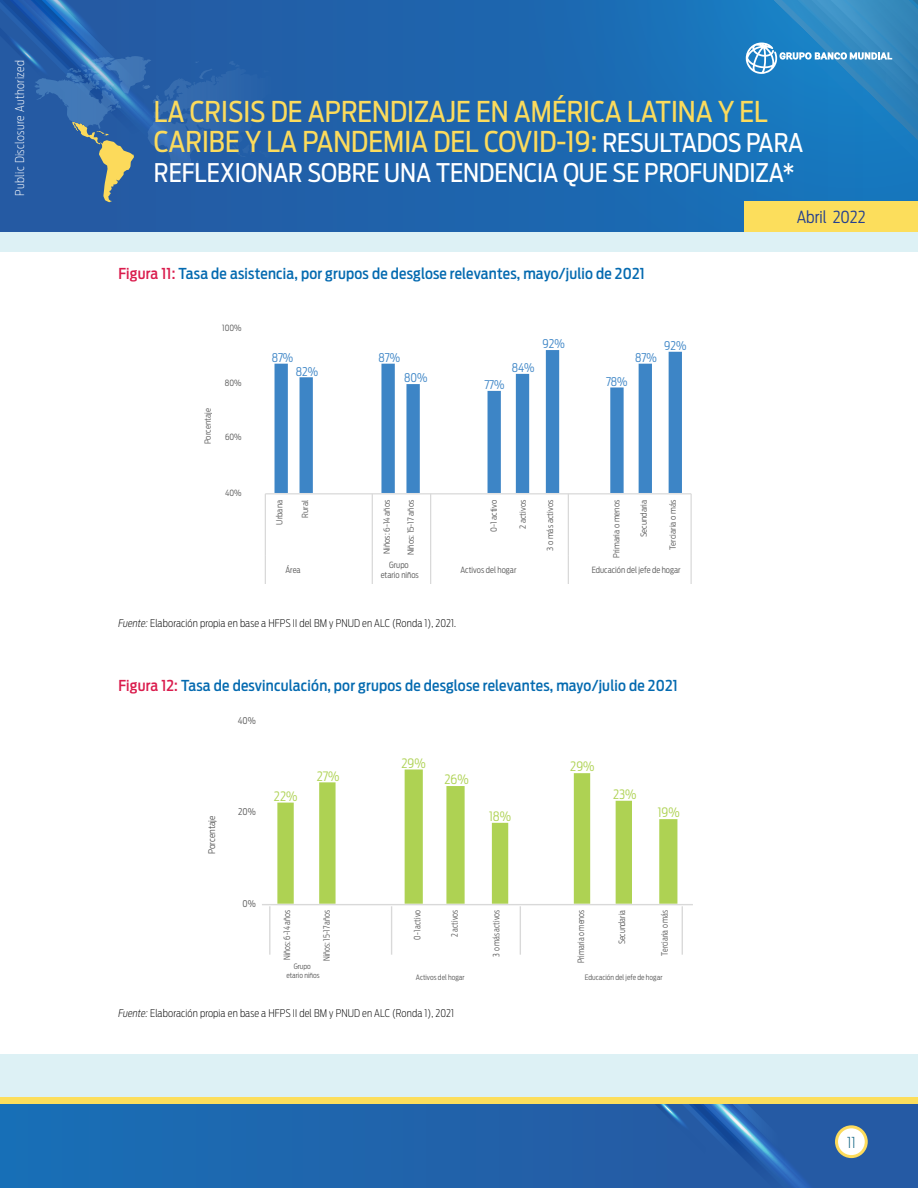
<style>
.page{position:relative;width:918px;height:1188px;background:#fff}
.page>*{position:absolute;margin:0;border:0;box-sizing:border-box;transform-origin:0 0}
.t1{font:28.5px/30px "Antenna Cond";color:#fcdb5c}
.t2{font:25.5px "Antenna Cond";color:#fff}
.t3{font:300 16.5px "Antenna Cond";color:#25408f}
.t4{font:500 15px "Antenna Cond";letter-spacing:.015em;color:#046ab0}
.t5{font:200 15px "Antenna Cond";color:#005a7c}
.t6{font:300 12.9px "Antenna Cond";color:#aed253}
.t7{font:200 12px "Antenna Cond";letter-spacing:.03em;color:#fff}
.t8{font:300 11.85px "Antenna Cond";color:#3d85c6}
.t9{font:200 10.5px "Antenna Cond";letter-spacing:.01em;color:#000}
.t10{font:300 9.15px "Antenna Cond";color:#595959}
.t11{font:300 8.7px "Antenna Cond";color:#595959;scale:.9 1}
.t12{font:300 8.55px/10.2px "Antenna Cond";color:#595959;text-align:center}
.t13{font:300 8.4px "Antenna Cond";color:#595959}
.t14{font:300 7.35px/8.9px "Antenna Cond";color:#595959;text-align:center}
.s1{font-size:25.5px;color:#fff}
.s2{color:#da1c4d}
.s3{font-style:italic}
</style>
<div class="page">
<div style="left:0;top:1104px;width:918px;height:84px;background:linear-gradient(to bottom,#1e66ae,#1e66ae)"></div>
<div style="left:0;top:0;width:918px;height:233px;background:#2062ab"></div>
<svg style="left:0;top:202px;width:286px;height:31px"></svg>
<svg style="left:507px;top:0;width:237px;height:233px"></svg>
<svg style="left:0;top:0;width:254px;height:202px"></svg>
<div style="left:683px;top:0;width:235px;height:202px;background:#1a72b9"></div>
<div style="left:744px;top:201px;width:174px;height:32px;background:#fcde5c"></div>
<svg style="left:520px;top:1104px;width:350px;height:84px;background:#2c63a8"></svg>
<div style="left:0;top:1097px;width:918px;height:7px;background:#fcde5c"></div>
<svg style="left:702px;top:0;width:216px;height:199px;background:#237fbf"></svg>
<div style="left:0;top:233px;width:918px;height:864px;background:#ddf1f5"></div>
<div style="left:0;top:253px;width:918px;height:801px;background:#fff"></div>
<svg style="left:275px;top:350px;width:407px;height:143px"></svg>
<hr style="left:265px;top:493px;width:426px;height:1px;background:#d9d9d9">
<hr style="left:265px;top:494px;width:1px;height:61px;background:#d9d9d9">
<hr style="left:372px;top:494px;width:1px;height:61px;background:#d9d9d9">
<hr style="left:430px;top:494px;width:1px;height:61px;background:#d9d9d9">
<hr style="left:568px;top:494px;width:1px;height:61px;background:#d9d9d9">
<hr style="left:691px;top:494px;width:1px;height:61px;background:#d9d9d9">
<svg style="left:265px;top:555px;width:1px;height:29px"></svg>
<svg style="left:372px;top:555px;width:1px;height:29px"></svg>
<svg style="left:430px;top:555px;width:1px;height:29px"></svg>
<svg style="left:568px;top:555px;width:1px;height:29px"></svg>
<svg style="left:691px;top:555px;width:1px;height:29px"></svg>
<svg style="left:277px;top:770px;width:400px;height:134px"></svg>
<hr style="left:262px;top:904px;width:431px;height:1px;background:#d9d9d9">
<hr style="left:269px;top:906px;width:2px;height:49px;background:#d9d9d9">
<hr style="left:391px;top:906px;width:1px;height:49px;background:#d9d9d9">
<hr style="left:520px;top:906px;width:1px;height:49px;background:#d9d9d9">
<hr style="left:682px;top:906px;width:1px;height:49px;background:#d9d9d9">
<p class="t7" style="left:13px;top:196px;width:137px;rotate:-90deg">Public Disclosure Authorized</p>
<h1 class="t1" style="left:154px;top:97px;width:651px">LA CRISIS DE APRENDIZAJE EN AMÉRICA LATINA Y EL<br>CARIBE Y LA PANDEMIA DEL COVID-19: <span class="s1">RESULTADOS PARA</span></h1>
<h2 class="t2" style="left:154px;top:157px;width:642px">REFLEXIONAR SOBRE UNA TENDENCIA QUE SE PROFUNDIZA*</h2>
<p class="t3" style="left:797px;top:207px;width:70px">Abril 2022</p>
<p class="t4" style="left:118px;top:264px;width:528px"><span class="s2">Figura 11:</span> Tasa de asistencia, por grupos de desglose relevantes, mayo/julio de 2021</p>
<p class="t12" style="left:222px;top:323px;width:21px">100%</p>
<p class="t13" style="left:203px;top:444px;width:37px;rotate:-90deg">Porcentaje</p>
<p class="t12" style="left:225px;top:378px;width:18px">80%</p>
<p class="t12" style="left:225px;top:432px;width:18px">60%</p>
<p class="t12" style="left:225px;top:488px;width:18px">40%</p>
<p class="t8" style="left:272px;top:351px;width:23px">87%</p>
<p class="t8" style="left:296px;top:364px;width:24px">82%</p>
<p class="t8" style="left:378px;top:351px;width:23px">87%</p>
<p class="t8" style="left:404px;top:371px;width:25px">80%</p>
<p class="t8" style="left:484px;top:378px;width:22px">77%</p>
<p class="t8" style="left:512px;top:361px;width:24px">84%</p>
<p class="t8" style="left:543px;top:337px;width:24px">92%</p>
<p class="t8" style="left:606px;top:374px;width:23px">78%</p>
<p class="t8" style="left:635px;top:351px;width:23px">87%</p>
<p class="t8" style="left:664px;top:339px;width:24px">92%</p>
<p class="t13" style="left:274px;top:525px;width:26px;rotate:-90deg">Urbana</p>
<p class="t13" style="left:300px;top:518px;width:19px;rotate:-90deg">Rural</p>
<p class="t13" style="left:382px;top:554px;width:56px;rotate:-90deg">Niños: 6-14 años</p>
<p class="t13" style="left:406px;top:555px;width:57px;rotate:-90deg">Niños: 15-17 años</p>
<p class="t13" style="left:489px;top:532px;width:34px;rotate:-90deg">0-1 activo</p>
<p class="t13" style="left:518px;top:529px;width:31px;rotate:-90deg">2 activos</p>
<p class="t13" style="left:545px;top:551px;width:52px;rotate:-90deg">3 o más activos</p>
<p class="t13" style="left:611px;top:558px;width:60px;rotate:-90deg">Primaria o menos</p>
<p class="t13" style="left:639px;top:537px;width:39px;rotate:-90deg">Secundaria</p>
<p class="t13" style="left:668px;top:550px;width:52px;rotate:-90deg">Terciaria o más</p>
<p class="t12" style="left:285px;top:564px;width:17px">Área</p>
<p class="t12" style="left:381px;top:560px;width:40px">Grupo etario niños</p>
<p class="t12" style="left:460px;top:564px;width:57px">Activos del hogar</p>
<p class="t12" style="left:592px;top:564px;width:90px">Educación del jefe de hogar</p>
<p class="t9" style="left:118px;top:617px;width:339px"><span class="s3">Fuente:</span> Elaboración propia en base a HFPS II del BM y PNUD en ALC (Ronda 1), 2021.</p>
<p class="t4" style="left:118px;top:677px;width:561px"><span class="s2">Figura 12:</span> Tasa de desvinculación, por grupos de desglose relevantes, mayo/julio de 2021</p>
<p class="t10" style="left:207px;top:854px;width:40px;rotate:-90deg">Porcentaje</p>
<p class="t10" style="left:238px;top:715px;width:20px">40%</p>
<p class="t10" style="left:238px;top:807px;width:19px">20%</p>
<p class="t6" style="left:274px;top:788px;width:25px">22%</p>
<p class="t6" style="left:317px;top:768px;width:24px">27%</p>
<p class="t6" style="left:402px;top:755px;width:26px">29%</p>
<p class="t6" style="left:444px;top:772px;width:26px">26%</p>
<p class="t6" style="left:489px;top:809px;width:23px">18%</p>
<p class="t6" style="left:570px;top:759px;width:26px">29%</p>
<p class="t6" style="left:613px;top:787px;width:25px">23%</p>
<p class="t6" style="left:658px;top:805px;width:23px">19%</p>
<p class="t10" style="left:242px;top:899px;width:15px">0%</p>
<p class="t11" style="left:282px;top:960px;width:57px;rotate:-90deg">Niños: 6-14 años</p>
<p class="t11" style="left:322px;top:961px;width:58px;rotate:-90deg">Niños: 15-17 años</p>
<p class="t11" style="left:412px;top:940px;width:34px;rotate:-90deg">0-1 activo</p>
<p class="t11" style="left:449px;top:937px;width:31px;rotate:-90deg">2 activos</p>
<p class="t11" style="left:491px;top:957px;width:53px;rotate:-90deg">3 o más activos</p>
<p class="t11" style="left:576px;top:963px;width:61px;rotate:-90deg">Primaria o menos</p>
<p class="t11" style="left:617px;top:944px;width:40px;rotate:-90deg">Secundaria</p>
<p class="t11" style="left:659px;top:956px;width:53px;rotate:-90deg">Terciaria o más</p>
<p class="t14" style="left:286px;top:962px;width:35px">Grupo etario niños</p>
<p class="t14" style="left:416px;top:973px;width:50px">Activos del hogar</p>
<p class="t14" style="left:585px;top:973px;width:79px">Educación del jefe de hogar</p>
<p class="t9" style="left:118px;top:1007px;width:337px"><span class="s3">Fuente:</span> Elaboración propia en base a HFPS II del BM y PNUD en ALC (Ronda 1), 2021</p>
<p class="t5" style="left:847px;top:1134px;width:10px">11</p>
</div>
